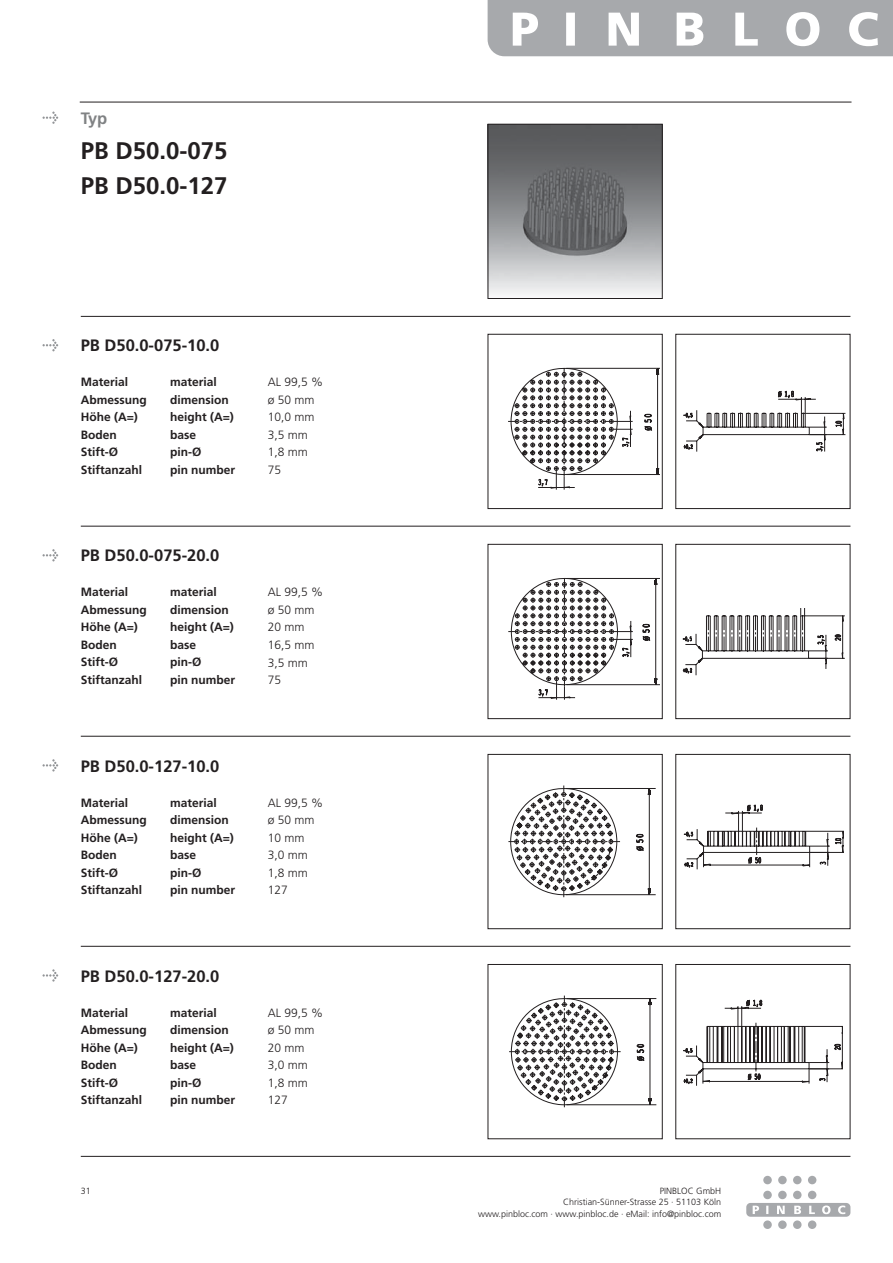
<style>
.page{position:relative;width:893px;height:1263px;background:#fff}
.page>*{position:absolute;margin:0;border:0;box-sizing:border-box;transform-origin:0 0}
.t1{font:700 24px/35px "Frutiger";color:#231f20}
.t2{font:700 16.5px "Frutiger";color:#231f20}
.t3{font:700 16.5px "Frutiger";color:#808284}
.t4{font:700 12px/17.5px "Frutiger";color:#231f20}
.t5{font:300 12px/17.5px "Frutiger";color:#231f20}
.t6{font:300 9px/11.4px "Frutiger";color:#231f20;text-align:right}
</style>
<div class="page">
<svg style="left:746px;top:1203px;width:104px;height:14px"></svg>
<div style="left:763px;top:1191px;width:9px;height:8px;background:#a7a9ac;border-radius:50%"></div>
<div style="left:778px;top:1191px;width:9px;height:8px;background:#a7a9ac;border-radius:50%"></div>
<div style="left:793px;top:1191px;width:8px;height:8px;background:#a7a9ac;border-radius:50%"></div>
<div style="left:808px;top:1191px;width:8px;height:8px;background:#a7a9ac;border-radius:50%"></div>
<div style="left:763px;top:1176px;width:9px;height:8px;background:#a7a9ac;border-radius:50%"></div>
<div style="left:778px;top:1176px;width:9px;height:8px;background:#a7a9ac;border-radius:50%"></div>
<div style="left:793px;top:1176px;width:8px;height:8px;background:#a7a9ac;border-radius:50%"></div>
<div style="left:808px;top:1176px;width:8px;height:8px;background:#a7a9ac;border-radius:50%"></div>
<div style="left:763px;top:1220px;width:9px;height:9px;background:#a7a9ac;border-radius:50%"></div>
<div style="left:778px;top:1220px;width:9px;height:9px;background:#a7a9ac;border-radius:50%"></div>
<div style="left:793px;top:1220px;width:8px;height:9px;background:#a7a9ac;border-radius:50%"></div>
<div style="left:808px;top:1220px;width:8px;height:9px;background:#a7a9ac;border-radius:50%"></div>
<svg style="left:488px;top:0;width:405px;height:56px"></svg>
<svg style="left:43px;top:112px;width:15px;height:12px"></svg>
<svg style="left:43px;top:549px;width:15px;height:12px"></svg>
<svg style="left:43px;top:339px;width:15px;height:12px"></svg>
<svg style="left:43px;top:759px;width:15px;height:12px"></svg>
<svg style="left:43px;top:969px;width:15px;height:12px"></svg>
<hr style="left:80px;top:102px;width:771px;height:1px;background:#231f20">
<hr style="left:81px;top:316px;width:769px;height:1px;background:#231f20">
<hr style="left:81px;top:526px;width:769px;height:1px;background:#231f20">
<hr style="left:81px;top:736px;width:769px;height:1px;background:#231f20">
<hr style="left:81px;top:946px;width:769px;height:1px;background:#231f20">
<hr style="left:81px;top:1156px;width:769px;height:1px;background:#231f20">
<svg style="left:487px;top:334px;width:364px;height:805px"></svg>
<svg style="left:507px;top:366px;width:339px;height:741px"></svg>
<img style="left:490px;top:126px;width:171px;height:169px">
<div style="left:488px;top:124px;width:175px;height:175px;border:1px solid #231f20"></div>
<h2 class="t3" style="left:81px;top:111px;width:28px">Typ</h2>
<h1 class="t1" style="left:81px;top:135px;width:148px">PB D50.0-075<br>PB D50.0-127</h1>
<h2 class="t2" style="left:81px;top:339px;width:140px">PB D50.0-075-10.0</h2>
<p class="t4" style="left:81px;top:374px;width:67px">Material<br>Abmessung<br>Höhe (A=)<br>Boden<br>Stift-Ø<br>Stiftanzahl</p>
<p class="t4" style="left:170px;top:374px;width:67px">material dimension height (A=) base<br>pin-Ø<br>pin number</p>
<h2 class="t2" style="left:81px;top:549px;width:140px">PB D50.0-075-20.0</h2>
<p class="t4" style="left:81px;top:584px;width:67px">Material<br>Abmessung<br>Höhe (A=)<br>Boden<br>Stift-Ø<br>Stiftanzahl</p>
<p class="t4" style="left:170px;top:584px;width:67px">material dimension height (A=) base<br>pin-Ø<br>pin number</p>
<h2 class="t2" style="left:81px;top:759px;width:140px">PB D50.0-127-10.0</h2>
<p class="t4" style="left:81px;top:794px;width:67px">Material<br>Abmessung<br>Höhe (A=)<br>Boden<br>Stift-Ø<br>Stiftanzahl</p>
<p class="t4" style="left:170px;top:794px;width:67px">material dimension height (A=) base<br>pin-Ø<br>pin number</p>
<h2 class="t2" style="left:81px;top:969px;width:140px">PB D50.0-127-20.0</h2>
<p class="t4" style="left:81px;top:1004px;width:67px">Material<br>Abmessung<br>Höhe (A=)<br>Boden<br>Stift-Ø<br>Stiftanzahl</p>
<p class="t4" style="left:170px;top:1004px;width:67px">material dimension height (A=) base<br>pin-Ø<br>pin number</p>
<p class="t6" style="left:81px;top:1186px;width:12px">31</p>
<p class="t5" style="left:268px;top:374px;width:57px">AL 99,5 % ø 50 mm<br>10,0 mm<br>3,5 mm<br>1,8 mm<br>75</p>
<p class="t5" style="left:268px;top:584px;width:57px">AL 99,5 % ø 50 mm<br>20 mm<br>16,5 mm<br>3,5 mm<br>75</p>
<p class="t5" style="left:268px;top:794px;width:57px">AL 99,5 % ø 50 mm<br>10 mm<br>3,0 mm<br>1,8 mm<br>127</p>
<p class="t5" style="left:268px;top:1004px;width:57px">AL 99,5 % ø 50 mm<br>20 mm<br>3,0 mm<br>1,8 mm<br>127</p>
<p class="t6" style="left:478px;top:1186px;width:245px">PINBLOC GmbH<br>Christian-Sünner-Strasse 25 · 51103 Köln<br>www.pinbloc.com · www.pinbloc.de · eMail: info@pinbloc.com</p>
</div>
